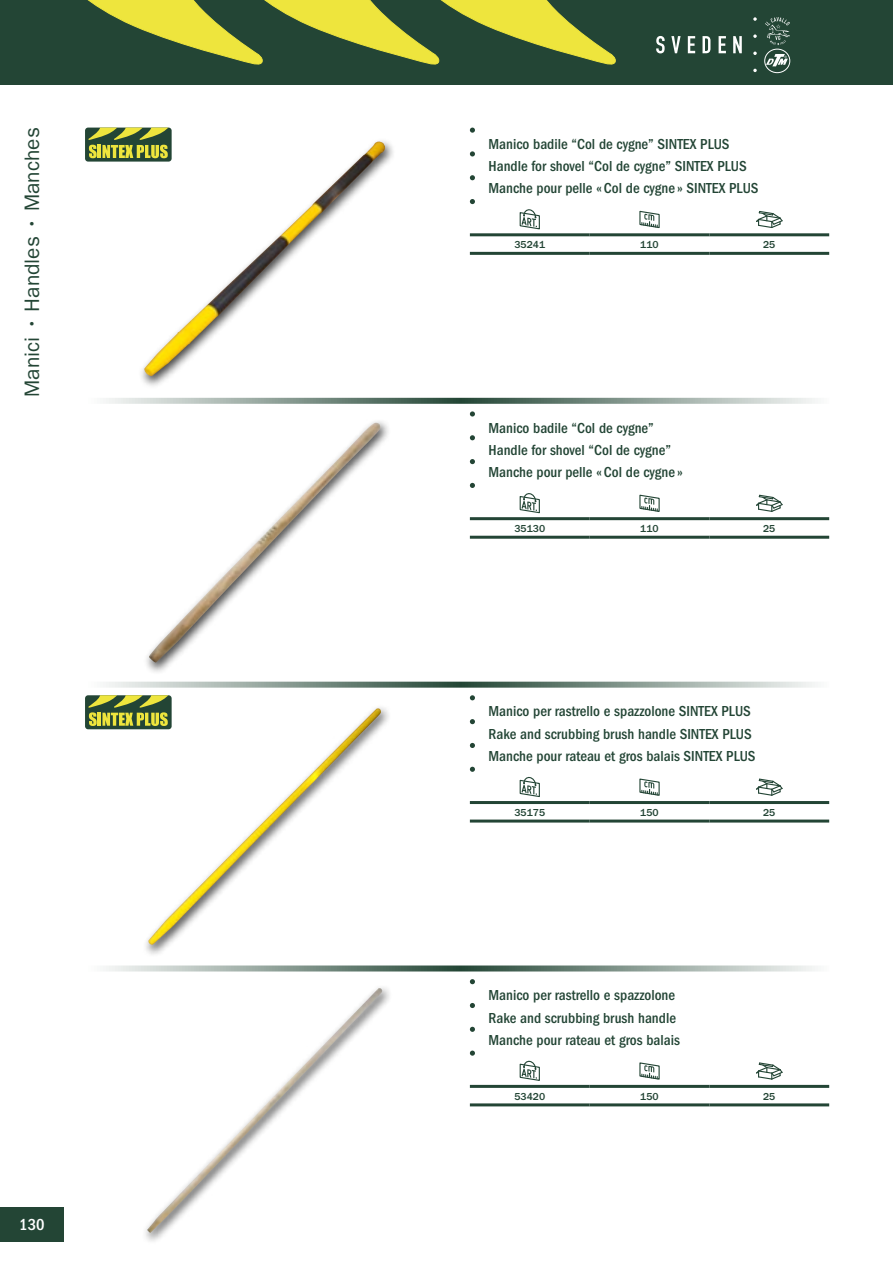
<style>
.page{position:relative;width:893px;height:1263px;background:#fff}
.page>*{position:absolute;margin:0;border:0;box-sizing:border-box;transform-origin:0 0}
.t1{font:21px "ITC Franklin Gothic Std";color:#234535}
.t2{font:500 condensed 16.5px "ITC Franklin Gothic Std";color:#fff}
.t3{font:500 condensed 15px/22.2px "ITC Franklin Gothic Std";color:#234535}
.t4{font:500 10.5px "ITC Franklin Gothic Std";color:#234535}
</style>
<div class="page">
<hr style="left:470px;top:233px;width:120px;height:3px;background:#234535">
<hr style="left:590px;top:233px;width:119px;height:3px;background:#234535">
<hr style="left:709px;top:233px;width:120px;height:3px;background:#234535">
<hr style="left:470px;top:252px;width:120px;height:3px;background:#234535">
<hr style="left:590px;top:252px;width:119px;height:3px;background:#234535">
<hr style="left:709px;top:252px;width:120px;height:3px;background:#234535">
<svg style="left:520px;top:209px;width:20px;height:20px"></svg>
<svg style="left:639px;top:210px;width:21px;height:18px"></svg>
<svg style="left:756px;top:211px;width:27px;height:17px"></svg>
<hr style="left:470px;top:1085px;width:120px;height:3px;background:#234535">
<hr style="left:590px;top:1085px;width:119px;height:3px;background:#234535">
<hr style="left:709px;top:1085px;width:120px;height:3px;background:#234535">
<hr style="left:470px;top:1103px;width:120px;height:3px;background:#234535">
<hr style="left:590px;top:1103px;width:119px;height:3px;background:#234535">
<hr style="left:709px;top:1103px;width:120px;height:3px;background:#234535">
<svg style="left:520px;top:1061px;width:20px;height:20px"></svg>
<svg style="left:639px;top:1062px;width:21px;height:18px"></svg>
<svg style="left:756px;top:1062px;width:27px;height:17px"></svg>
<hr style="left:470px;top:801px;width:120px;height:3px;background:#234535">
<hr style="left:590px;top:801px;width:119px;height:3px;background:#234535">
<hr style="left:709px;top:801px;width:120px;height:3px;background:#234535">
<hr style="left:470px;top:819px;width:120px;height:3px;background:#234535">
<hr style="left:590px;top:819px;width:119px;height:3px;background:#234535">
<hr style="left:709px;top:819px;width:120px;height:3px;background:#234535">
<svg style="left:520px;top:777px;width:20px;height:20px"></svg>
<svg style="left:639px;top:778px;width:21px;height:18px"></svg>
<svg style="left:756px;top:779px;width:27px;height:17px"></svg>
<hr style="left:470px;top:517px;width:120px;height:3px;background:#234535">
<hr style="left:590px;top:517px;width:119px;height:3px;background:#234535">
<hr style="left:709px;top:517px;width:120px;height:3px;background:#234535">
<hr style="left:470px;top:536px;width:120px;height:3px;background:#234535">
<hr style="left:590px;top:536px;width:119px;height:3px;background:#234535">
<hr style="left:709px;top:536px;width:120px;height:3px;background:#234535">
<svg style="left:520px;top:493px;width:20px;height:20px"></svg>
<svg style="left:639px;top:494px;width:21px;height:18px"></svg>
<svg style="left:756px;top:495px;width:27px;height:17px"></svg>
<img style="left:144px;top:142px;width:243px;height:235px">
<img style="left:148px;top:708px;width:234px;height:237px">
<img style="left:147px;top:988px;width:236px;height:245px">
<img style="left:149px;top:423px;width:232px;height:240px">
<div style="left:85px;top:128px;width:87px;height:34px;background:#234535;border-radius:3px"></div>
<svg style="left:88px;top:128px;width:80px;height:30px"></svg>
<div style="left:85px;top:695px;width:87px;height:34px;background:#234535;border-radius:3px"></div>
<svg style="left:88px;top:695px;width:80px;height:31px"></svg>
<svg style="left:470px;top:128px;width:5px;height:5px"></svg>
<svg style="left:470px;top:199px;width:5px;height:5px"></svg>
<svg style="left:470px;top:175px;width:5px;height:5px"></svg>
<svg style="left:470px;top:151px;width:5px;height:5px"></svg>
<svg style="left:106px;top:398px;width:709px;height:6px;background:#8fa098"></svg>
<svg style="left:106px;top:682px;width:709px;height:6px;background:#91a29a"></svg>
<svg style="left:106px;top:965px;width:709px;height:6px;background:#95a59d"></svg>
<svg style="left:470px;top:979px;width:5px;height:5px"></svg>
<svg style="left:470px;top:1050px;width:5px;height:6px"></svg>
<svg style="left:470px;top:1027px;width:5px;height:5px"></svg>
<svg style="left:470px;top:1003px;width:5px;height:5px"></svg>
<svg style="left:470px;top:695px;width:5px;height:5px"></svg>
<svg style="left:470px;top:767px;width:5px;height:5px"></svg>
<svg style="left:470px;top:743px;width:5px;height:5px"></svg>
<svg style="left:470px;top:719px;width:5px;height:5px"></svg>
<svg style="left:470px;top:411px;width:5px;height:5px"></svg>
<svg style="left:470px;top:483px;width:5px;height:5px"></svg>
<svg style="left:470px;top:459px;width:5px;height:5px"></svg>
<svg style="left:470px;top:435px;width:5px;height:5px"></svg>
<div style="left:0;top:0;width:893px;height:85px;background:#234535"></div>
<svg style="left:87px;top:0;width:529px;height:65px"></svg>
<svg style="left:656px;top:36px;width:9px;height:17px"></svg>
<svg style="left:671px;top:36px;width:10px;height:17px"></svg>
<svg style="left:688px;top:36px;width:7px;height:17px"></svg>
<svg style="left:702px;top:36px;width:8px;height:17px"></svg>
<svg style="left:719px;top:36px;width:7px;height:17px"></svg>
<svg style="left:733px;top:36px;width:9px;height:17px"></svg>
<svg style="left:753px;top:17px;width:4px;height:4px"></svg>
<svg style="left:753px;top:34px;width:4px;height:4px"></svg>
<svg style="left:753px;top:52px;width:4px;height:3px"></svg>
<svg style="left:753px;top:69px;width:4px;height:3px"></svg>
<svg style="left:765px;top:17px;width:25px;height:28px"></svg>
<div style="left:764px;top:49px;width:26px;height:24px;border:1px solid #fff;border-radius:50%"></div>
<svg style="left:766px;top:54px;width:22px;height:12px"></svg>
<div style="left:0;top:1208px;width:64px;height:34px;background:#234535"></div>
<h1 class="t1" style="left:20px;top:397px;width:271px;rotate:-90deg">Manici • Handles • Manches</h1>
<p class="t2" style="left:19px;top:1215px;width:27px">130</p>
<p class="t3" style="left:489px;top:133px;width:271px">Manico badile “Col de cygne” SINTEX PLUS<br>Handle for shovel “Col de cygne” SINTEX PLUS<br>Manche pour pelle «Col de cygne » SINTEX PLUS</p>
<p class="t4" style="left:514px;top:239px;width:32px">35241</p>
<p class="t4" style="left:640px;top:239px;width:20px">110</p>
<p class="t4" style="left:763px;top:239px;width:14px">25</p>
<p class="t3" style="left:489px;top:417px;width:196px">Manico badile “Col de cygne”<br>Handle for shovel “Col de cygne”<br>Manche pour pelle «Col de cygne »</p>
<p class="t4" style="left:514px;top:523px;width:32px">35130</p>
<p class="t4" style="left:640px;top:523px;width:20px">110</p>
<p class="t4" style="left:763px;top:523px;width:14px">25</p>
<p class="t3" style="left:489px;top:700px;width:269px">Manico per rastrello e spazzolone SINTEX PLUS<br>Rake and scrubbing brush handle SINTEX PLUS<br>Manche pour rateau et gros balais SINTEX PLUS</p>
<p class="t4" style="left:514px;top:807px;width:32px">35175</p>
<p class="t4" style="left:640px;top:807px;width:20px">150</p>
<p class="t4" style="left:763px;top:807px;width:14px">25</p>
<p class="t3" style="left:489px;top:984px;width:193px">Manico per rastrello e spazzolone<br>Rake and scrubbing brush handle<br>Manche pour rateau et gros balais</p>
<p class="t4" style="left:514px;top:1090px;width:32px">53420</p>
<p class="t4" style="left:640px;top:1090px;width:20px">150</p>
<p class="t4" style="left:763px;top:1090px;width:14px">25</p>
</div>
